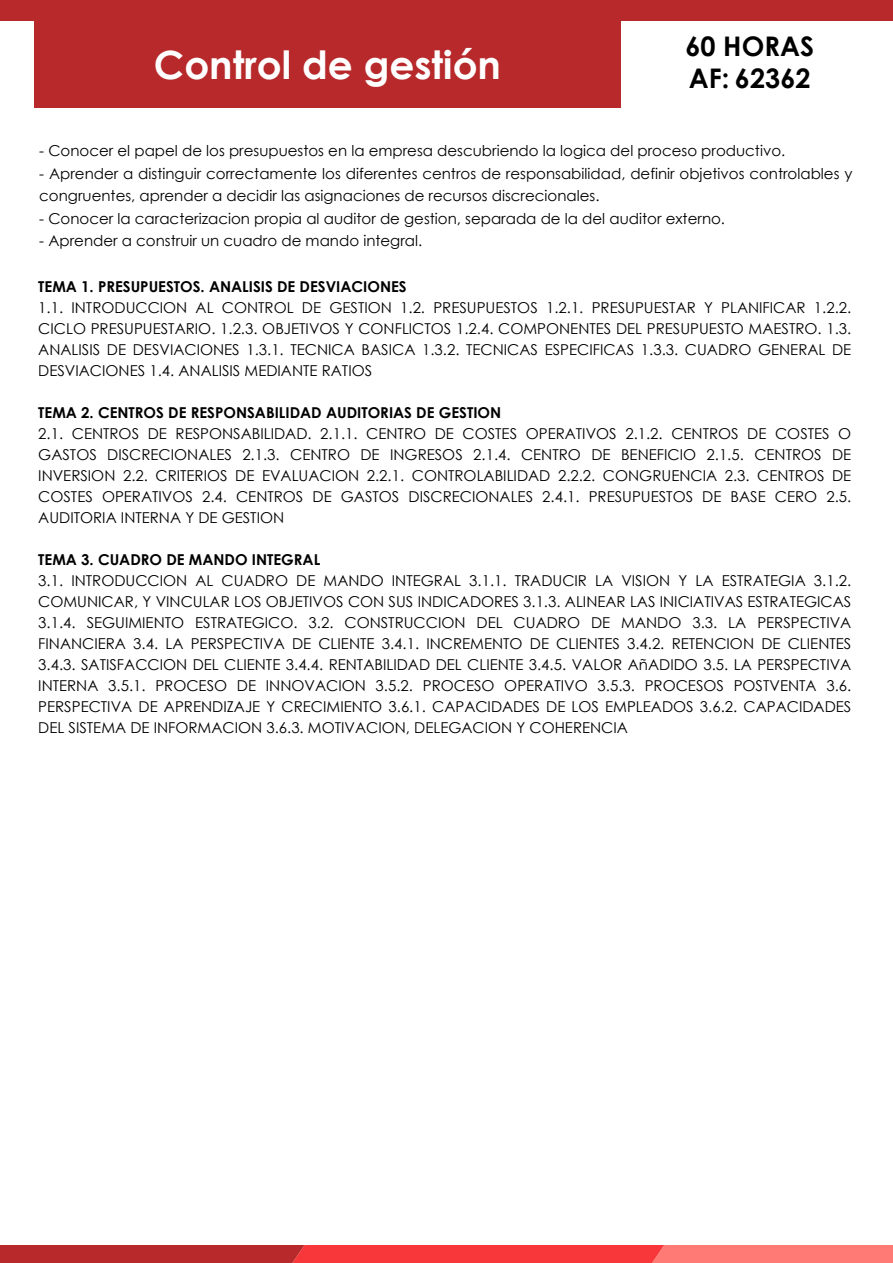
<style>
.page{position:relative;width:893px;height:1263px;background:#fff}
.page>*{position:absolute;margin:0;border:0;box-sizing:border-box;transform-origin:0 0}
.t1{font:700 39px "Century Gothic";color:#fff}
.t2{font:700 27px/32.4px "Century Gothic";color:#000}
.t3{font:15px/21px "Century Gothic";color:#000;text-align:justify}
.t4{font:700 15px "Century Gothic";color:#000}
</style>
<div class="page">
<div style="left:0;top:0;width:893px;height:21px;background:#b7292b"></div>
<div style="left:34px;top:0;width:586px;height:107px;background:#b7292b"></div>
<svg style="left:0;top:1245px;width:893px;height:18px;background:#e34444"></svg>
<h1 class="t1" style="left:154px;top:35px;width:349px">Control de gestión</h1>
<h2 class="t2" style="left:685px;top:29px;width:130px">60 HORAS<br>AF: 62362</h2>
<p class="t3" style="left:39px;top:140px;width:748px">- Conocer el papel de los presupuestos en la empresa descubriendo la logica del proceso productivo.</p>
<p class="t3" style="left:39px;top:162px;width:815px;line-height:22.5px">- Aprender a distinguir correctamente los diferentes centros de responsabilidad, definir objetivos controlables y congruentes, aprender a decidir las asignaciones de recursos discrecionales.</p>
<p class="t3" style="left:39px;top:207px;width:687px">- Conocer la caracterizacion propia al auditor de gestion, separada de la del auditor externo.</p>
<p class="t3" style="left:39px;top:230px;width:385px">- Aprender a construir un cuadro de mando integral.</p>
<p class="t4" style="left:38px;top:275px;width:370px">TEMA 1. PRESUPUESTOS. ANALISIS DE DESVIACIONES</p>
<p class="t3" style="left:38px;top:296px;width:814px">1.1. INTRODUCCION AL CONTROL DE GESTION 1.2. PRESUPUESTOS 1.2.1. PRESUPUESTAR Y PLANIFICAR 1.2.2.<br>CICLO PRESUPUESTARIO. 1.2.3. OBJETIVOS Y CONFLICTOS 1.2.4. COMPONENTES DEL PRESUPUESTO MAESTRO. 1.3.<br>ANALISIS DE DESVIACIONES 1.3.1. TECNICA BASICA 1.3.2. TECNICAS ESPECIFICAS 1.3.3. CUADRO GENERAL DE DESVIACIONES 1.4. ANALISIS MEDIANTE RATIOS</p>
<p class="t4" style="left:38px;top:401px;width:464px">TEMA 2. CENTROS DE RESPONSABILIDAD AUDITORIAS DE GESTION</p>
<p class="t3" style="left:38px;top:422px;width:814px">2.1. CENTROS DE RESPONSABILIDAD. 2.1.1. CENTRO DE COSTES OPERATIVOS 2.1.2. CENTROS DE COSTES O GASTOS DISCRECIONALES 2.1.3. CENTRO DE INGRESOS 2.1.4. CENTRO DE BENEFICIO 2.1.5. CENTROS DE INVERSION 2.2. CRITERIOS DE EVALUACION 2.2.1. CONTROLABILIDAD 2.2.2. CONGRUENCIA 2.3. CENTROS DE COSTES OPERATIVOS 2.4. CENTROS DE GASTOS DISCRECIONALES 2.4.1. PRESUPUESTOS DE BASE CERO 2.5.<br>AUDITORIA INTERNA Y DE GESTION</p>
<p class="t4" style="left:38px;top:548px;width:283px">TEMA 3. CUADRO DE MANDO INTEGRAL</p>
<p class="t3" style="left:38px;top:569px;width:814px">3.1. INTRODUCCION AL CUADRO DE MANDO INTEGRAL 3.1.1. TRADUCIR LA VISION Y LA ESTRATEGIA 3.1.2.<br>COMUNICAR, Y VINCULAR LOS OBJETIVOS CON SUS INDICADORES 3.1.3. ALINEAR LAS INICIATIVAS ESTRATEGICAS 3.1.4. SEGUIMIENTO ESTRATEGICO. 3.2. CONSTRUCCION DEL CUADRO DE MANDO 3.3. LA PERSPECTIVA FINANCIERA 3.4. LA PERSPECTIVA DE CLIENTE 3.4.1. INCREMENTO DE CLIENTES 3.4.2. RETENCION DE CLIENTES 3.4.3. SATISFACCION DEL CLIENTE 3.4.4. RENTABILIDAD DEL CLIENTE 3.4.5. VALOR AñADIDO 3.5. LA PERSPECTIVA INTERNA 3.5.1. PROCESO DE INNOVACION 3.5.2. PROCESO OPERATIVO 3.5.3. PROCESOS POSTVENTA 3.6.<br>PERSPECTIVA DE APRENDIZAJE Y CRECIMIENTO 3.6.1. CAPACIDADES DE LOS EMPLEADOS 3.6.2. CAPACIDADES DEL SISTEMA DE INFORMACION 3.6.3. MOTIVACION, DELEGACION Y COHERENCIA</p>
</div>
